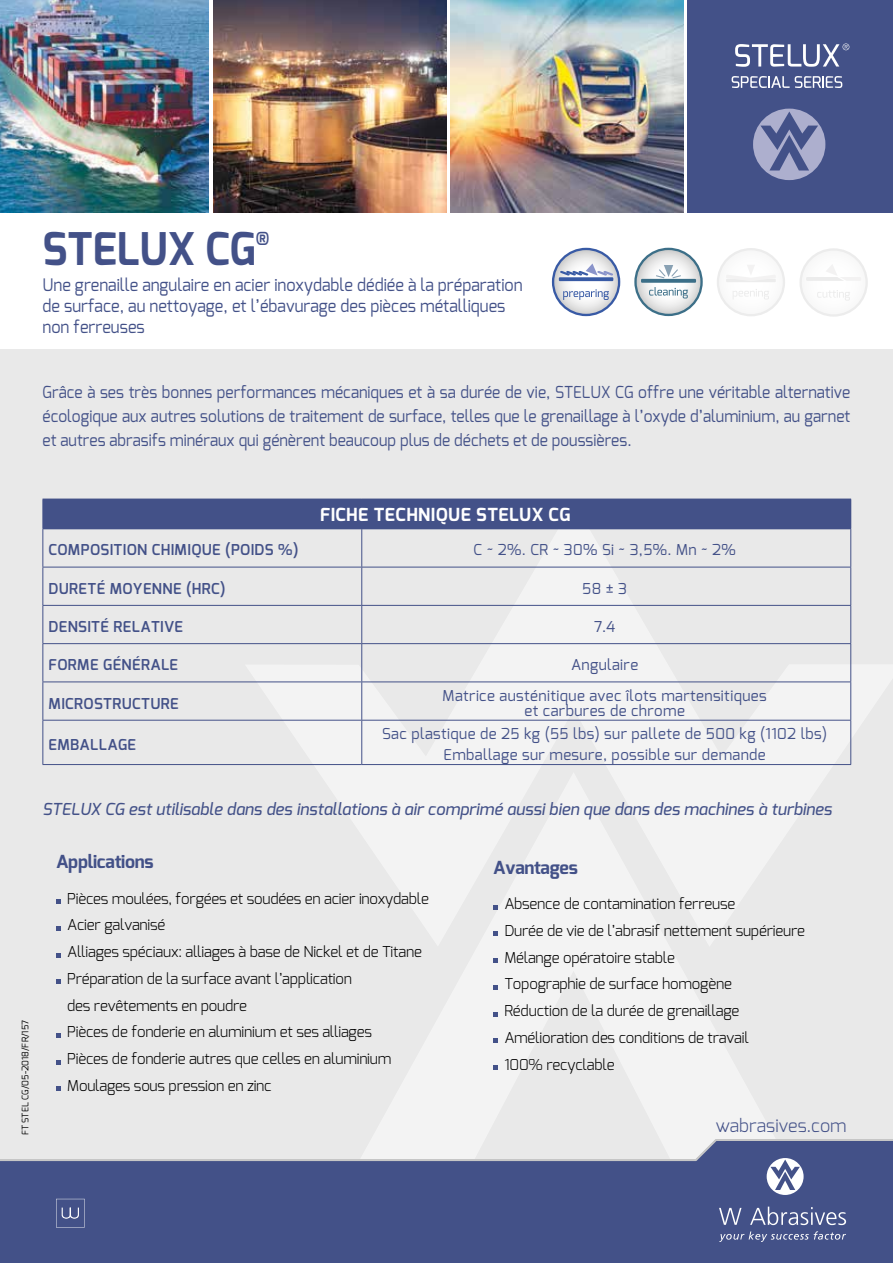
<style>
.page{position:relative;width:893px;height:1263px;background:#fff}
.page>*{position:absolute;margin:0;border:0;box-sizing:border-box;transform-origin:0 0}
.t1{font:700 45px "Exo";color:#435188;scale:.94 1}
.t2{font:700 18px "Exo";letter-spacing:.025em;color:#fff}
.t3{font:700 18px "Exo";letter-spacing:-.015em;color:#435188}
.t4{font:300 18px "Exo";color:#435188}
.t5{font:700 18px "Exo";letter-spacing:-.015em;color:#435188;scale:.94 1}
.t6{font:17.25px/21px "Exo";color:#435188;scale:.94 1}
.t7{font:16.5px/24px "Exo";color:#435188;text-align:justify;scale:.94 1}
.t8{font:italic 500 16.5px "Exo";color:#435188}
.t9{font:300 15px/26.7px "Exo";letter-spacing:-.015em;color:#000}
.t10{font:15px/14.5px "Exo";letter-spacing:.025em;color:#435188;text-align:center}
.t11{font:600 15px "Exo";letter-spacing:.025em;color:#435188}
.t12{font:9px "Exo";color:#000}
</style>
<div class="page">
<div style="left:0;top:349px;width:893px;height:890px;background:#e9e9e9"></div>
<svg style="left:245px;top:502px;width:607px;height:263px"></svg>
<img style="left:213px;top:0;width:234px;height:212px">
<img style="left:0;top:0;width:209px;height:212px">
<img style="left:451px;top:0;width:232px;height:212px">
<div style="left:0;top:1242px;width:893px;height:21px;background:#435188"></div>
<svg style="left:688px;top:0;width:205px;height:212px;background:#4f5c90"></svg>
<svg style="left:717px;top:248px;width:68px;height:68px"></svg>
<hr style="left:726px;top:275px;width:50px;height:3px;background:#b3b2b2">
<svg style="left:800px;top:248px;width:68px;height:69px"></svg>
<svg style="left:634px;top:248px;width:69px;height:68px"></svg>
<svg style="left:0;top:1139px;width:893px;height:103px"></svg>
<svg style="left:552px;top:248px;width:68px;height:68px"></svg>
<div style="left:43px;top:499px;width:808px;height:30px;background:#435188"></div>
<hr style="left:43px;top:529px;width:1px;height:38px;background:#435188">
<hr style="left:361px;top:529px;width:1px;height:38px;background:#435188">
<hr style="left:850px;top:529px;width:1px;height:38px;background:#435188">
<hr style="left:43px;top:567px;width:319px;height:1px;background:#435188">
<hr style="left:43px;top:567px;width:1px;height:38px;background:#435188">
<hr style="left:362px;top:567px;width:489px;height:1px;background:#435188">
<hr style="left:361px;top:567px;width:1px;height:38px;background:#435188">
<hr style="left:850px;top:567px;width:1px;height:38px;background:#435188">
<hr style="left:43px;top:605px;width:319px;height:1px;background:#435188">
<hr style="left:43px;top:606px;width:1px;height:37px;background:#435188">
<hr style="left:362px;top:605px;width:489px;height:1px;background:#435188">
<hr style="left:361px;top:606px;width:1px;height:37px;background:#435188">
<hr style="left:850px;top:606px;width:1px;height:37px;background:#435188">
<hr style="left:43px;top:643px;width:319px;height:1px;background:#435188">
<hr style="left:43px;top:644px;width:1px;height:37px;background:#435188">
<hr style="left:362px;top:643px;width:489px;height:1px;background:#435188">
<hr style="left:361px;top:644px;width:1px;height:37px;background:#435188">
<hr style="left:850px;top:644px;width:1px;height:37px;background:#435188">
<hr style="left:43px;top:681px;width:319px;height:1px;background:#435188">
<hr style="left:43px;top:682px;width:1px;height:38px;background:#435188">
<hr style="left:362px;top:681px;width:489px;height:1px;background:#435188">
<hr style="left:361px;top:682px;width:1px;height:38px;background:#435188">
<hr style="left:850px;top:682px;width:1px;height:38px;background:#435188">
<hr style="left:43px;top:720px;width:319px;height:1px;background:#435188">
<hr style="left:43px;top:720px;width:1px;height:44px;background:#435188">
<hr style="left:362px;top:720px;width:489px;height:1px;background:#435188">
<hr style="left:361px;top:720px;width:1px;height:44px;background:#435188">
<hr style="left:850px;top:720px;width:1px;height:44px;background:#435188">
<hr style="left:43px;top:764px;width:319px;height:1px;background:#435188">
<hr style="left:362px;top:764px;width:489px;height:1px;background:#435188">
<svg style="left:56px;top:900px;width:4px;height:4px"></svg>
<svg style="left:56px;top:926px;width:4px;height:4px"></svg>
<svg style="left:56px;top:953px;width:4px;height:4px"></svg>
<svg style="left:56px;top:980px;width:4px;height:4px"></svg>
<svg style="left:56px;top:1033px;width:4px;height:4px"></svg>
<svg style="left:56px;top:1060px;width:4px;height:4px"></svg>
<svg style="left:56px;top:1087px;width:4px;height:4px"></svg>
<svg style="left:493px;top:905px;width:4px;height:4px"></svg>
<svg style="left:493px;top:932px;width:4px;height:4px"></svg>
<svg style="left:493px;top:958px;width:4px;height:4px"></svg>
<svg style="left:493px;top:985px;width:4px;height:4px"></svg>
<svg style="left:493px;top:1012px;width:4px;height:4px"></svg>
<svg style="left:493px;top:1039px;width:4px;height:4px"></svg>
<svg style="left:493px;top:1065px;width:4px;height:4px"></svg>
<h1 class="t1" style="left:43px;top:220px;width:229px">STELUX CG</h1>
<p class="t5" style="left:256px;top:227px;width:16px">®</p>
<p class="t6" style="left:43px;top:274px;width:512px">Une grenaille angulaire en acier inoxydable dédiée à la préparation de surface, au nettoyage, et l’ébavurage des pièces métalliques non ferreuses</p>
<p class="t7" style="left:43px;top:380px;width:861px">Grâce à ses très bonnes performances mécaniques et à sa durée de vie, STELUX CG offre une véritable alternative écologique aux autres solutions de traitement de surface, telles que le grenaillage à l’oxyde d’aluminium, au garnet et autres abrasifs minéraux qui génèrent beaucoup plus de déchets et de poussières.</p>
<p class="t2" style="left:320px;top:503px;width:252px">FICHE TECHNIQUE STELUX CG</p>
<p class="t11" style="left:49px;top:540px;width:251px">COMPOSITION CHIMIQUE (POIDS %)</p>
<p class="t10" style="left:473px;top:543px;width:264px">C ~ 2%. CR ~ 30% Si ~ 3,5%. Mn ~ 2%</p>
<p class="t11" style="left:49px;top:579px;width:179px">DURETÉ MOYENNE (HRC)</p>
<p class="t10" style="left:582px;top:581px;width:46px">58 ± 3</p>
<p class="t11" style="left:49px;top:617px;width:136px">DENSITÉ RELATIVE</p>
<p class="t10" style="left:594px;top:619px;width:23px">7.4</p>
<p class="t11" style="left:49px;top:655px;width:131px">FORME GÉNÉRALE</p>
<p class="t10" style="left:571px;top:657px;width:69px">Angulaire</p>
<p class="t11" style="left:49px;top:693px;width:132px">MICROSTRUCTURE</p>
<p class="t10" style="left:443px;top:688px;width:326px">Matrice austénitique avec îlots martensitiques et carbures de chrome</p>
<p class="t11" style="left:49px;top:735px;width:89px">EMBALLAGE</p>
<p class="t10" style="left:382px;top:723px;width:447px;line-height:21px">Sac plastique de 25 kg (55 lbs) sur pallete de 500 kg (1102 lbs)<br>Emballage sur mesure, possible sur demande</p>
<p class="t12" style="left:19px;top:1135px;width:117px;rotate:-90deg">FT STEL CG/05-2018/FR/157</p>
<p class="t8" style="left:43px;top:798px;width:791px">STELUX CG est utilisable dans des installations à air comprimé aussi bien que dans des machines à turbines</p>
<p class="t3" style="left:56px;top:850px;width:99px">Applications</p>
<p class="t9" style="left:67px;top:885px;width:363px">Pièces moulées, forgées et soudées en acier inoxydable Acier galvanisé<br>Alliages spéciaux: alliages à base de Nickel et de Titane Préparation de la surface avant l’application<br>des revêtements en poudre<br>Pièces de fonderie en aluminium et ses alliages<br>Pièces de fonderie autres que celles en aluminium Moulages sous pression en zinc</p>
<p class="t3" style="left:493px;top:856px;width:86px">Avantages</p>
<p class="t9" style="left:504px;top:890px;width:302px">Absence de contamination ferreuse<br>Durée de vie de l’abrasif nettement supérieure Mélange opératoire stable<br>Topographie de surface homogène<br>Réduction de la durée de grenaillage Amélioration des conditions de travail<br>100% recyclable</p>
<p class="t4" style="left:716px;top:1114px;width:132px">wabrasives.com</p>
</div>
